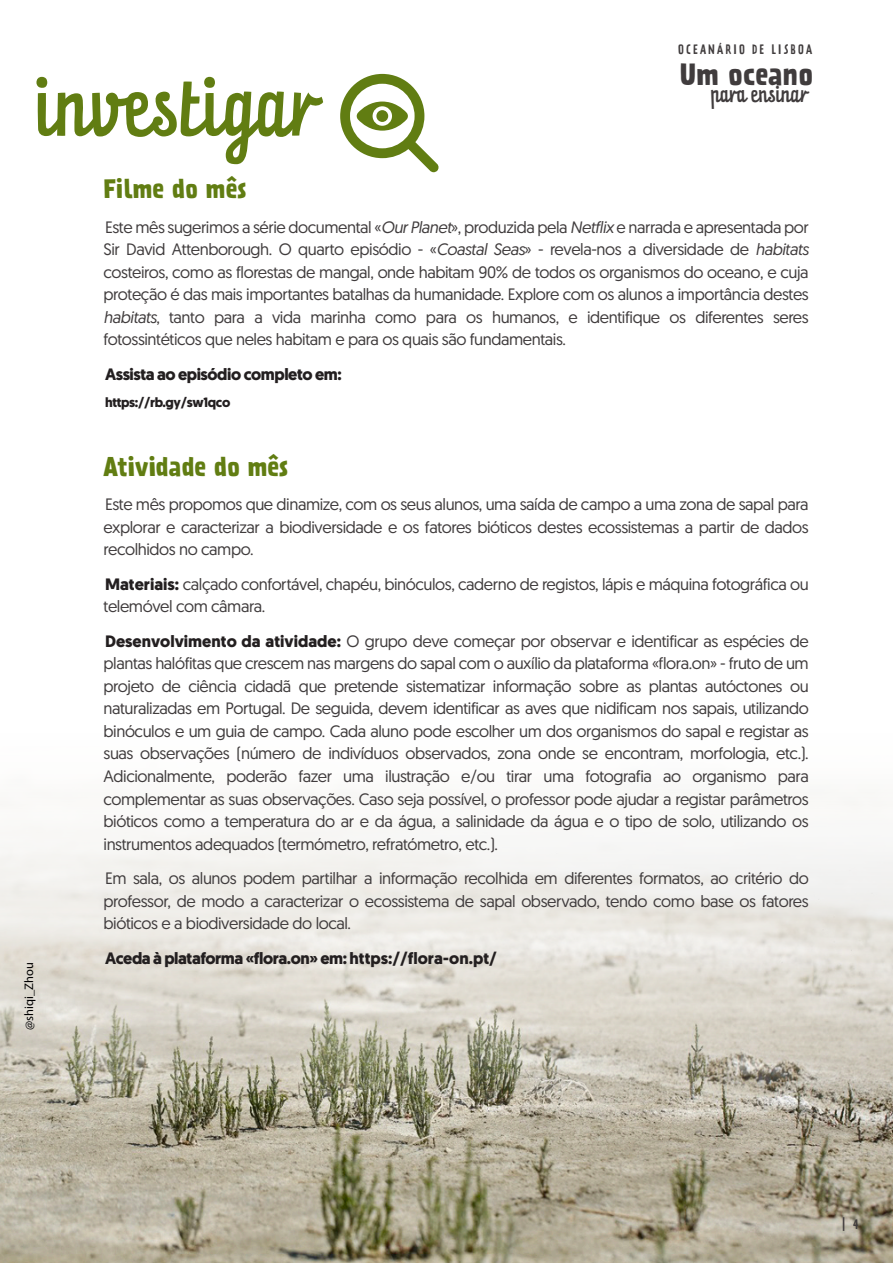
<style>
.page{position:relative;width:893px;height:1263px;background:#fff}
.page>*{position:absolute;margin:0;border:0;box-sizing:border-box;transform-origin:0 0}
.t1{font:70.95px "Prater Script Pro";color:#617d12}
.t2{font:700 27.45px "Prater Sans Pro";letter-spacing:.015em;color:#403c3d}
.t3{font:700 24px "Prater Sans Pro";color:#617d12}
.t4{font:19.5px "Prater Script Pro";color:#403c3d}
.t5{font:16.5px/22.5px "Geomanist";letter-spacing:-.025em;color:#403c3d;text-align:justify}
.t6{font:700 16.5px "Geomanist";letter-spacing:-.025em;color:#231f20}
.t7{font:700 13.5px "Geomanist";letter-spacing:-.025em;color:#231f20}
.t8{font:12.45px "Myriad Pro";color:#000}
.t9{font:12.15px "Prater Sans Pro";letter-spacing:.18em;color:#403c3d}
.s1{font-style:italic}
.s2{font-weight:700;color:#231f20}
</style>
<div class="page">
<img style="left:0;top:1103px;width:893px;height:160px">
<svg style="left:0;top:797px;width:893px;height:306px"></svg>
<svg style="left:340px;top:74px;width:99px;height:98px"></svg>
<p class="t9" style="left:678px;top:41px;width:135px">OCEANÁRIO DE LISBOA</p>
<h2 class="t2" style="left:680px;top:54px;width:134px">Um oceano</h2>
<p class="t4" style="left:711px;top:78px;width:98px">para ensinar</p>
<h1 class="t1" style="left:38px;top:49px;width:282px">investigar</h1>
<h3 class="t3" style="left:104px;top:171px;width:145px">Filme do mês</h3>
<p class="t5" style="left:104px;top:215px;width:707px">Este mês sugerimos a série documental «<span class="s1">Our Planet</span>», produzida pela <span class="s1">Netflix</span> e narrada e apresentada por Sir David Attenborough. O quarto episódio - «<span class="s1">Coastal Seas</span>» - revela-nos a diversidade de <span class="s1">habitats </span>costeiros, como as florestas de mangal, onde habitam 90% de todos os organismos do oceano, e cuja proteção é das mais importantes batalhas da humanidade. Explore com os alunos a importância destes <span class="s1">habitats</span>, tanto para a vida marinha como para os humanos, e identifique os diferentes seres fotossintéticos que neles habitam e para os quais são fundamentais.</p>
<p class="t6" style="left:105px;top:363px;width:238px">Assista ao episódio completo em:</p>
<p class="t7" style="left:105px;top:393px;width:127px">https://rb.gy/sw1qco</p>
<p class="t8" style="left:21px;top:1030px;width:69px;rotate:-90deg">@shiqi_Zhou</p>
<h3 class="t3" style="left:104px;top:448px;width:186px">Atividade do mês</h3>
<p class="t5" style="left:104px;top:493px;width:707px">Este mês propomos que dinamize, com os seus alunos, uma saída de campo a uma zona de sapal para explorar e caracterizar a biodiversidade e os fatores bióticos destes ecossistemas a partir de dados recolhidos no campo.</p>
<p class="t5" style="left:104px;top:572px;width:707px"><span class="s2">Materiais:</span> calçado confortável, chapéu, binóculos, caderno de registos, lápis e máquina fotográfica ou telemóvel com câmara.</p>
<p class="t5" style="left:104px;top:629px;width:707px"><span class="s2">Desenvolvimento da atividade:</span> O grupo deve começar por observar e identificar as espécies de plantas halófitas que crescem nas margens do sapal com o auxílio da plataforma «flora.on» - fruto de um projeto de ciência cidadã que pretende sistematizar informação sobre as plantas autóctones ou naturalizadas em Portugal. De seguida, devem identificar as aves que nidificam nos sapais, utilizando binóculos e um guia de campo. Cada aluno pode escolher um dos organismos do sapal e registar as suas observações (número de indivíduos observados, zona onde se encontram, morfologia, etc.).<br>Adicionalmente, poderão fazer uma ilustração e/ou tirar uma fotografia ao organismo para complementar as suas observações. Caso seja possível, o professor pode ajudar a registar parâmetros bióticos como a temperatura do ar e da água, a salinidade da água e o tipo de solo, utilizando os instrumentos adequados (termómetro, refratómetro, etc.).</p>
<p class="t5" style="left:104px;top:866px;width:707px">Em sala, os alunos podem partilhar a informação recolhida em diferentes formatos, ao critério do professor, de modo a caracterizar o ecossistema de sapal observado, tendo como base os fatores bióticos e a biodiversidade do local.</p>
<p class="t6" style="left:105px;top:947px;width:393px">Aceda à plataforma «flora.on» em: https://flora-on.pt/</p>
<p class="t9" style="left:841px;top:1217px;width:19px">| 4</p>
</div>
